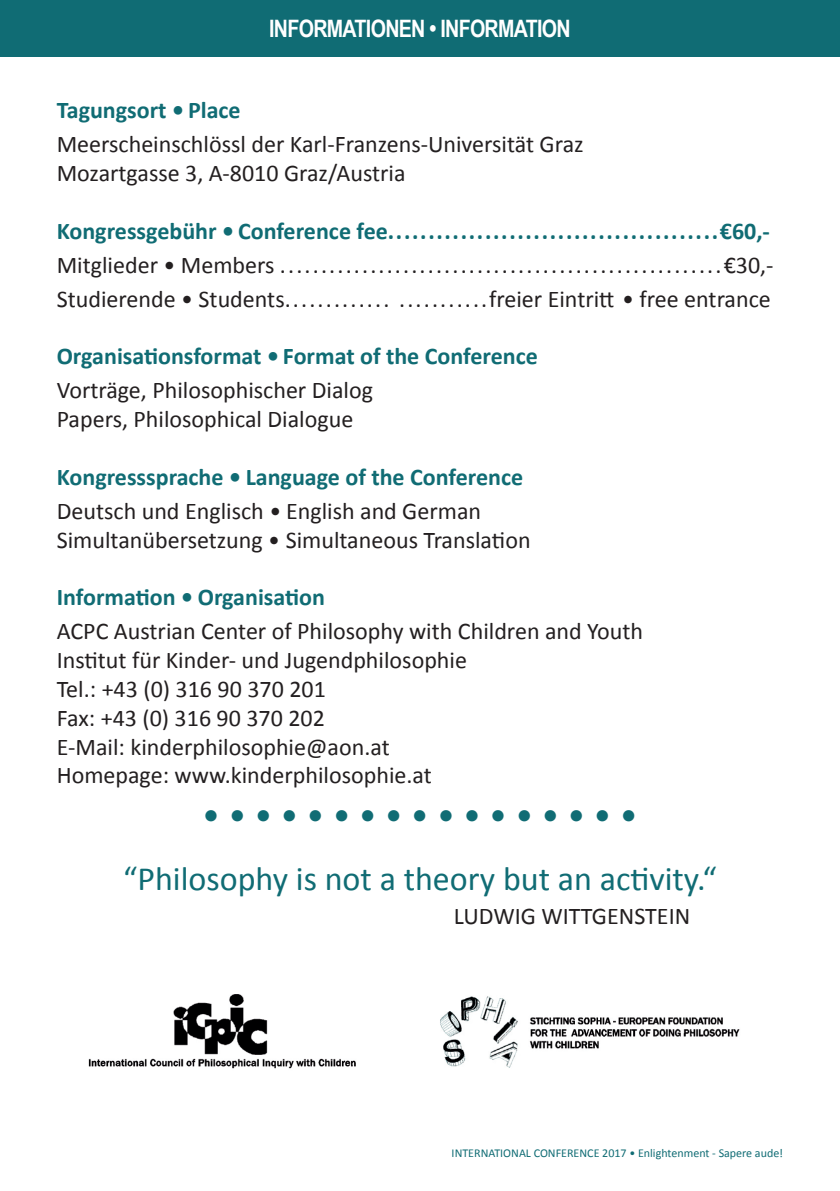
<style>
.page{position:relative;width:840px;height:1191px;background:#fff}
.page>*{position:absolute;margin:0;border:0;box-sizing:border-box;transform-origin:0 0}
.t1{font:36px "Calibri";color:#106c74}
.t2{font:34px "Calibri";color:#106c74}
.t3{font:24px/28.8px "Calibri";color:#231f20}
.t4{font:700 24px "Calibri";color:#106c74}
.t5{font:700 24px "Arial Narrow";letter-spacing:-.03em;color:#fff}
.t6{font:12px "Calibri";color:#106c74}
</style>
<div class="page">
<div style="left:0;top:0;width:839px;height:57px;background:#106c74"></div>
<img style="left:88px;top:994px;width:268px;height:75px">
<img style="left:440px;top:996px;width:300px;height:72px">
<p class="t5" style="left:269px;top:10px;width:303px">INFORMATIONEN • INFORMATION</p>
<p class="t4" style="left:57px;top:95px;width:185px">Tagungsort • Place</p>
<p class="t3" style="left:57px;top:130px;width:528px">Meerscheinschlössl der Karl-Franzens-Universität Graz<br>Mozartgasse 3, A-8010 Graz/Austria</p>
<p class="t4" style="left:57px;top:215px;width:714px">Kongressgebühr • Conference fee.........................................€60,-</p>
<p class="t3" style="left:57px;top:248px;width:718px;line-height:34px">Mitglieder • Members ......................................................€30,-<br>Studierende • Students............. ...........freier Eintritt • free entrance</p>
<p class="t4" style="left:57px;top:341px;width:482px">Organisationsformat • Format of the Conference</p>
<p class="t3" style="left:57px;top:376px;width:317px">Vorträge, Philosophischer Dialog<br>Papers, Philosophical Dialogue</p>
<p class="t4" style="left:57px;top:461px;width:467px">Kongresssprache • Language of the Conference</p>
<p class="t3" style="left:57px;top:496px;width:475px">Deutsch und Englisch • English and German<br>Simultanübersetzung • Simultaneous Translation</p>
<p class="t4" style="left:57px;top:582px;width:269px">Information • Organisation</p>
<p class="t3" style="left:57px;top:617px;width:587px">ACPC Austrian Center of Philosophy with Children and Youth Institut für Kinder- und Jugendphilosophie<br>Tel.: +43 (0) 316 90 370 201<br>Fax: +43 (0) 316 90 370 202<br>E-Mail: kinderphilosophie@aon.at<br>Homepage: www.kinderphilosophie.at</p>
<h1 class="t1" style="left:202px;top:792px;width:436px">• • • • • • • • • • • • • • • • •</h1>
<h2 class="t2" style="left:123px;top:857px;width:594px">“Philosophy is not a theory but an activity.“</h2>
<p class="t3" style="left:453px;top:902px;width:238px">LUDWIG WITTGENSTEIN</p>
<p class="t6" style="left:451px;top:1145px;width:333px">INTERNATIONAL CONFERENCE 2017 • Enlightenment - Sapere aude!</p>
</div>
